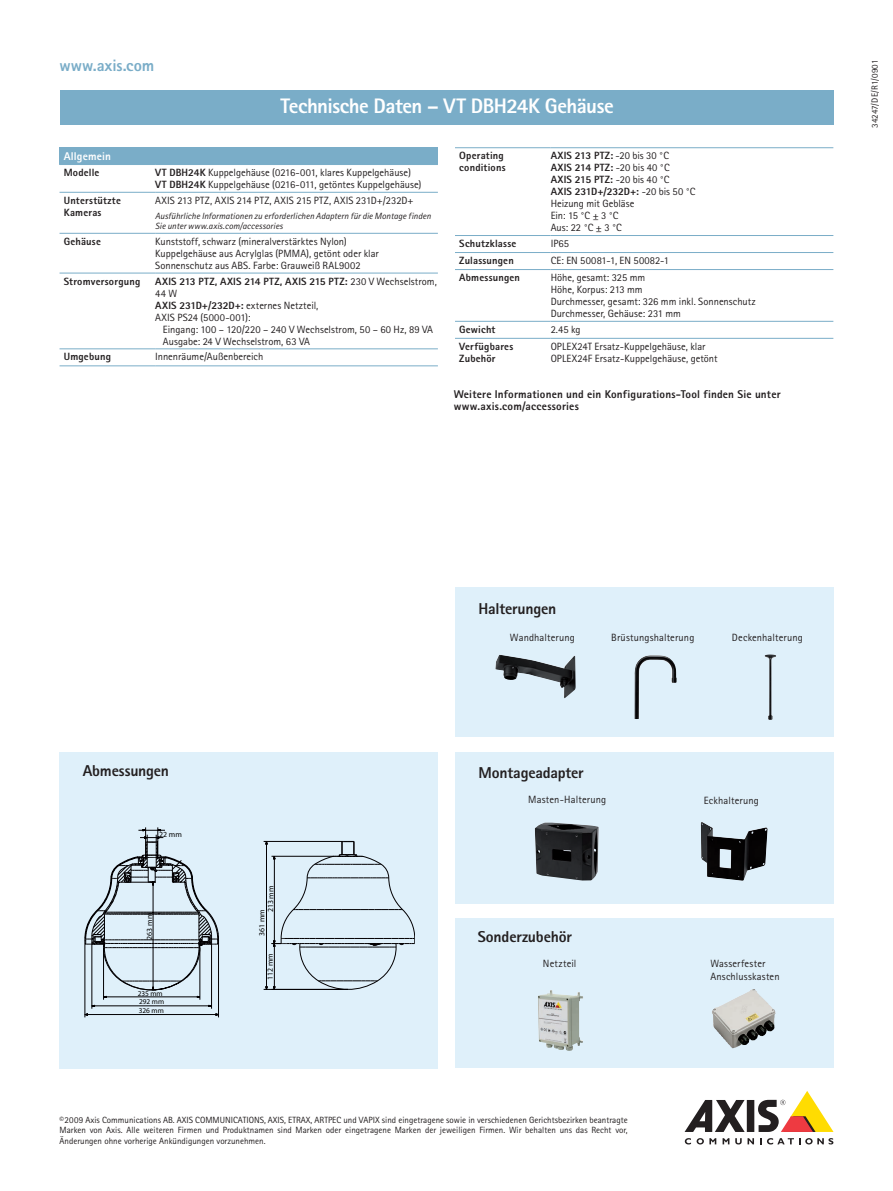
<style>
.page{position:relative;width:893px;height:1191px;background:#fff}
.page>*{position:absolute;margin:0;border:0;box-sizing:border-box;transform-origin:0 0}
.t1{font:800 21px "Rotis Sans Serif Pro";letter-spacing:-.025em;color:#fff}
.t2{font:800 16.5px "Rotis Sans Serif Pro";letter-spacing:-.005em;color:#7aadc8}
.t3{font:800 15.75px "Rotis Sans Serif Pro";letter-spacing:-.015em;color:#231f20}
.t4{font:800 11.25px/12.8px "Rotis Sans Serif Pro";letter-spacing:.015em;color:#231f20}
.t5{font:800 11.25px "Rotis Sans Serif Pro";letter-spacing:.015em;color:#fff}
.t6{font:10.5px/12px "Rotis Sans Serif Pro";letter-spacing:.005em;color:#231f20}
.t7{font:800 10.5px/12px "Rotis Sans Serif Pro";letter-spacing:.02em;color:#231f20}
.t8{font:9px/10.5px "Rotis Sans Serif Pro";color:#231f20;text-align:justify}
.t9{font:italic 9px/10.5px "Rotis Sans Serif Pro";letter-spacing:.005em;color:#231f20}
.t10{font:7.8px/8.7px "Agfa Rotis Sans Serif";color:#000}
.t11{font:7.35px "Agfa Rotis Sans Serif";color:#000}
.s1{font-weight:800}
</style>
<div class="page">
<div style="left:747px;top:1100px;width:7px;height:32px;background:#231f20"></div>
<svg style="left:685px;top:1100px;width:60px;height:32px"></svg>
<svg style="left:758px;top:1091px;width:75px;height:41px"></svg>
<svg style="left:685px;top:1138px;width:6px;height:6px"></svg>
<svg style="left:697px;top:1138px;width:19px;height:6px"></svg>
<svg style="left:723px;top:1138px;width:6px;height:6px"></svg>
<svg style="left:735px;top:1138px;width:19px;height:6px"></svg>
<svg style="left:760px;top:1138px;width:73px;height:6px"></svg>
<div style="left:60px;top:91px;width:773px;height:34px;background:#7aadc8"></div>
<div style="left:455px;top:918px;width:378px;height:150px;background:#dff0fa"></div>
<div style="left:455px;top:587px;width:378px;height:149px;background:#dff0fa"></div>
<img style="left:495px;top:655px;width:81px;height:43px">
<img style="left:764px;top:654px;width:12px;height:66px">
<img style="left:634px;top:655px;width:43px;height:64px">
<div style="left:60px;top:147px;width:378px;height:17px;background:#7aadc8"></div>
<svg style="left:60px;top:191px;width:378px;height:159px"></svg>
<hr style="left:60px;top:164px;width:95px;height:1px;background:#7aadc8">
<hr style="left:155px;top:164px;width:283px;height:1px;background:#7aadc8">
<hr style="left:60px;top:192px;width:95px;height:1px;background:#7aadc8">
<hr style="left:155px;top:192px;width:283px;height:1px;background:#7aadc8">
<hr style="left:60px;top:233px;width:95px;height:1px;background:#7aadc8">
<hr style="left:155px;top:233px;width:283px;height:1px;background:#7aadc8">
<hr style="left:60px;top:273px;width:95px;height:1px;background:#7aadc8">
<hr style="left:155px;top:273px;width:283px;height:1px;background:#7aadc8">
<hr style="left:60px;top:348px;width:95px;height:1px;background:#7aadc8">
<hr style="left:155px;top:348px;width:283px;height:1px;background:#7aadc8">
<hr style="left:60px;top:365px;width:95px;height:1px;background:#7aadc8">
<hr style="left:155px;top:365px;width:283px;height:1px;background:#7aadc8">
<img style="left:538px;top:990px;width:45px;height:61px">
<img style="left:712px;top:989px;width:63px;height:59px">
<div style="left:455px;top:752px;width:379px;height:151px;background:#dff0fa"></div>
<img style="left:535px;top:822px;width:64px;height:58px">
<img style="left:701px;top:822px;width:67px;height:58px">
<div style="left:60px;top:752px;width:378px;height:316px;background:#dff0fa"></div>
<svg style="left:84px;top:827px;width:135px;height:191px"></svg>
<svg style="left:263px;top:840px;width:152px;height:150px"></svg>
<svg style="left:455px;top:148px;width:378px;height:190px"></svg>
<hr style="left:455px;top:147px;width:96px;height:1px;background:#7aadc8">
<hr style="left:551px;top:147px;width:282px;height:1px;background:#7aadc8">
<hr style="left:455px;top:235px;width:96px;height:1px;background:#7aadc8">
<hr style="left:551px;top:235px;width:282px;height:1px;background:#7aadc8">
<hr style="left:455px;top:252px;width:96px;height:1px;background:#7aadc8">
<hr style="left:551px;top:252px;width:282px;height:1px;background:#7aadc8">
<hr style="left:455px;top:269px;width:96px;height:1px;background:#7aadc8">
<hr style="left:551px;top:269px;width:282px;height:1px;background:#7aadc8">
<hr style="left:455px;top:321px;width:96px;height:1px;background:#7aadc8">
<hr style="left:551px;top:321px;width:282px;height:1px;background:#7aadc8">
<hr style="left:455px;top:338px;width:96px;height:1px;background:#7aadc8">
<hr style="left:551px;top:338px;width:282px;height:1px;background:#7aadc8">
<h2 class="t2" style="left:60px;top:55px;width:96px">www.axis.com</h2>
<h1 class="t1" style="left:281px;top:92px;width:335px">Technische Daten – VT DBH24K Gehäuse</h1>
<p class="t5" style="left:64px;top:149px;width:49px">Allgemein</p>
<p class="t7" style="left:64px;top:166px;width:37px">Modelle</p>
<p class="t6" style="left:155px;top:167px;width:268px"><span class="s1">VT DBH24K</span> Kuppelgehäuse (0216-001, klares Kuppelgehäuse)<br><span class="s1">VT DBH24K</span> Kuppelgehäuse (0216-011, getöntes Kuppelgehäuse)</p>
<p class="t7" style="left:64px;top:194px;width:59px">Unterstützte<br>Kameras</p>
<p class="t6" style="left:155px;top:194px;width:260px">AXIS 213 PTZ, AXIS 214 PTZ, AXIS 215 PTZ, AXIS 231D+/232D+</p>
<p class="t9" style="left:155px;top:210px;width:277px">Ausführliche Informationen zu erforderlichen Adaptern für die Montage finden<br>Sie unter www.axis.com/accessories</p>
<p class="t7" style="left:64px;top:235px;width:39px">Gehäuse</p>
<p class="t6" style="left:155px;top:235px;width:225px">Kunststoff, schwarz (mineralverstärktes Nylon)<br>Kuppelgehäuse aus Acrylglas (PMMA), getönt oder klar<br>Sonnenschutz aus ABS. Farbe: Grauweiß RAL9002</p>
<p class="t7" style="left:64px;top:275px;width:78px">Stromversorgung</p>
<p class="t6" style="left:155px;top:275px;width:283px"><span class="s1">AXIS 213 PTZ, AXIS 214 PTZ, AXIS 215 PTZ:</span> 230 V Wechselstrom,<br>44 W<br><span class="s1">AXIS 231D+/232D+:</span> externes Netzteil,<br>AXIS PS24 (5000-001):</p>
<p class="t6" style="left:163px;top:323px;width:272px">Eingang: 100 – 120/220 – 240 V Wechselstrom, 50 – 60 Hz, 89 VA<br>Ausgabe: 24 V Wechselstrom, 63 VA</p>
<p class="t7" style="left:64px;top:351px;width:49px">Umgebung</p>
<p class="t6" style="left:155px;top:351px;width:110px">Innenräume/Außenbereich</p>
<p class="t7" style="left:459px;top:150px;width:48px">Operating conditions</p>
<p class="t6" style="left:551px;top:150px;width:146px"><span class="s1">AXIS 213 PTZ:</span> -20 bis 30 °C<br><span class="s1">AXIS 214 PTZ:</span> -20 bis 40 °C<br><span class="s1">AXIS 215 PTZ:</span> -20 bis 40 °C<br><span class="s1">AXIS 231D+/232D+:</span> -20 bis 50 °C<br>Heizung mit Gebläse<br>Ein: 15 °C ± 3 °C<br>Aus: 22 °C ± 3 °C</p>
<p class="t7" style="left:459px;top:237px;width:59px">Schutzklasse</p>
<p class="t6" style="left:551px;top:237px;width:20px">IP65</p>
<p class="t7" style="left:459px;top:254px;width:56px">Zulassungen</p>
<p class="t6" style="left:551px;top:254px;width:120px">CE: EN 50081-1, EN 50082-1</p>
<p class="t7" style="left:459px;top:271px;width:62px">Abmessungen</p>
<p class="t6" style="left:551px;top:272px;width:207px">Höhe, gesamt: 325 mm<br>Höhe, Korpus: 213 mm<br>Durchmesser, gesamt: 326 mm inkl. Sonnenschutz<br>Durchmesser, Gehäuse: 231 mm</p>
<p class="t7" style="left:459px;top:323px;width:38px">Gewicht</p>
<p class="t6" style="left:551px;top:323px;width:31px">2.45 kg</p>
<p class="t7" style="left:459px;top:340px;width:56px">Verfügbares<br>Zubehör</p>
<p class="t6" style="left:551px;top:340px;width:168px">OPLEX24T Ersatz-Kuppelgehäuse, klar<br>OPLEX24F Ersatz-Kuppelgehäuse, getönt</p>
<p class="t4" style="left:454px;top:387px;width:328px">Weitere Informationen und ein Konfigurations-Tool finden Sie unter www.axis.com/accessories</p>
<p class="t8" style="left:870px;top:128px;width:70px;rotate:-90deg">34247/DE/R1/0901</p>
<h3 class="t3" style="left:83px;top:760px;width:88px">Abmessungen</h3>
<p class="t10" style="left:159px;top:829px;width:24px">22 mm</p>
<p class="t10" style="left:145px;top:939px;width:28px;rotate:-90deg">263 mm</p>
<p class="t11" style="left:138px;top:988px;width:27px">235 mm</p>
<p class="t11" style="left:139px;top:997px;width:27px">292 mm</p>
<p class="t11" style="left:139px;top:1006px;width:27px">326 mm</p>
<p class="t10" style="left:258px;top:912px;width:28px;text-indent:-24px;rotate:-90deg">361 mm<br>213 mm</p>
<p class="t10" style="left:266px;top:980px;width:28px;rotate:-90deg">112 mm</p>
<h3 class="t3" style="left:479px;top:598px;width:79px">Halterungen</h3>
<p class="t6" style="left:510px;top:631px;width:66px">Wandhalterung</p>
<p class="t6" style="left:611px;top:631px;width:85px">Brüstungshalterung</p>
<p class="t6" style="left:732px;top:631px;width:72px">Deckenhalterung</p>
<h3 class="t3" style="left:479px;top:762px;width:107px">Montageadapter</h3>
<p class="t6" style="left:528px;top:793px;width:79px">Masten-Halterung</p>
<p class="t6" style="left:704px;top:794px;width:57px">Eckhalterung</p>
<h3 class="t3" style="left:478px;top:926px;width:96px">Sonderzubehör</h3>
<p class="t6" style="left:543px;top:957px;width:35px">Netzteil</p>
<p class="t6" style="left:710px;top:956px;width:71px;line-height:13.5px">Wasserfester<br>Anschlusskasten</p>
<p class="t8" style="left:60px;top:1114px;width:570px">©2009 Axis Communications AB. AXIS COMMUNICATIONS, AXIS, ETRAX, ARTPEC und VAPIX sind eingetragene sowie in verschiedenen Gerichtsbezirken beantragte Marken von Axis. Alle weiteren Firmen und Produktnamen sind Marken oder eingetragene Marken der jeweiligen Firmen. Wir behalten uns das Recht vor, Änderungen ohne vorherige Ankündigungen vorzunehmen.</p>
</div>
